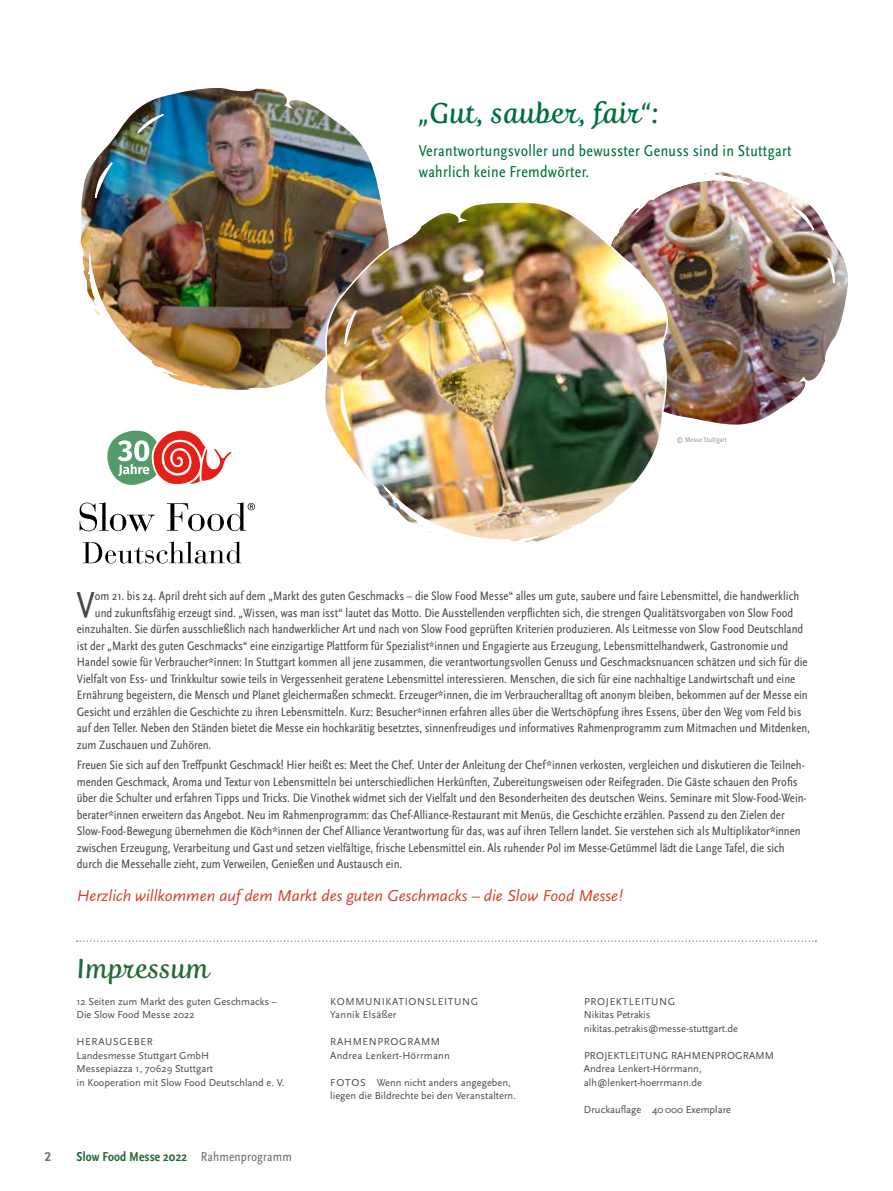
<style>
.page{position:relative;width:893px;height:1191px;background:#fff}
.page>*{position:absolute;margin:0;border:0;box-sizing:border-box;transform-origin:0 0}
.t1{font:condensed 37.8px "Scala Sans Pro";color:#494948}
.t2{font:28.5px "Fertigo Pro Script";letter-spacing:.02em;color:#00703a}
.t3{font:27px "Fertigo Pro Script";letter-spacing:.02em;color:#286937}
.t4{font:condensed 16.5px/21px "Scala Sans Pro";letter-spacing:.02em;color:#00703a}
.t5{font:italic 16.5px "Scala Sans Pro";color:#d4412e}
.t6{font:700 condensed 13.5px "Scala Sans Pro";letter-spacing:.01em;color:#286937}
.t7{font:700 13.5px "Scala Sans Pro";color:#6f6f6e}
.t8{font:condensed 12.75px/16.5px "Scala Sans Pro";color:#494948}
.t9{font:10.5px/13.5px "Scala Sans Pro";color:#494948}
.t10{font:10.5px/13.5px "Scala Sans Pro";letter-spacing:.02em;color:#494948}
.t11{font:10.5px/13.5px "Scala Sans Pro";letter-spacing:.06em;color:#494948}
.t12{font:condensed 7.5px "Scala Sans Pro";color:#9c9d9d}
.s1{font-weight:400;color:#6f6f6e}
</style>
<div class="page">
<img style="left:651px;top:172px;width:197px;height:253px">
<img style="left:79px;top:88px;width:302px;height:476px">
<img style="left:323px;top:200px;width:346px;height:357px">
<svg style="left:77px;top:940px;width:739px;height:1px"></svg>
<svg style="left:107px;top:430px;width:125px;height:55px"></svg>
<svg style="left:80px;top:502px;width:175px;height:61px"></svg>
<h2 class="t2" style="left:419px;top:96px;width:242px">„Gut, sauber, fair“:</h2>
<p class="t4" style="left:419px;top:140px;width:374px">Verantwortungsvoller und bewusster Genuss sind in Stuttgart wahrlich keine Fremdwörter.</p>
<p class="t12" style="left:677px;top:435px;width:51px">© Messe Stuttgart</p>
<h1 class="t1" style="left:76px;top:582px;width:20px">V</h1>
<p class="t8" style="left:95px;top:587px;width:706px">om 21. bis 24. April dreht sich auf dem „Markt des guten Geschmacks – die Slow Food Messe“ alles um gute, saubere und faire Lebensmittel, die handwerklich</p>
<p class="t8" style="left:95px;top:604px;width:700px">und zukunftsfähig erzeugt sind. „Wissen, was man isst“ lautet das Motto. Die Ausstellenden verpflichten sich, die strengen Qualitätsvorgaben von Slow Food</p>
<p class="t8" style="left:77px;top:620px;width:728px">einzuhalten. Sie dürfen ausschließlich nach handwerklicher Art und nach von Slow Food geprüften Kriterien produzieren. Als Leitmesse von Slow Food Deutschland</p>
<p class="t8" style="left:77px;top:637px;width:713px">ist der „Markt des guten Geschmacks“ eine einzigartige Plattform für Spezialist*innen und Engagierte aus Erzeugung, Lebensmittelhandwerk, Gastronomie und</p>
<p class="t8" style="left:77px;top:653px;width:732px">Handel sowie für Verbraucher*innen: In Stuttgart kommen all jene zusammen, die verantwortungsvollen Genuss und Geschmacksnuancen schätzen und sich für die</p>
<p class="t8" style="left:77px;top:670px;width:720px">Vielfalt von Ess- und Trinkkultur sowie teils in Vergessenheit geratene Lebensmittel interessieren. Menschen, die sich für eine nachhaltige Landwirtschaft und eine</p>
<p class="t8" style="left:77px;top:686px;width:732px">Ernährung begeistern, die Mensch und Planet gleichermaßen schmeckt. Erzeuger*innen, die im Verbraucheralltag oft anonym bleiben, bekommen auf der Messe ein</p>
<p class="t8" style="left:77px;top:703px;width:726px">Gesicht und erzählen die Geschichte zu ihren Lebensmitteln. Kurz: Besucher*innen erfahren alles über die Wertschöpfung ihres Essens, über den Weg vom Feld bis</p>
<p class="t8" style="left:77px;top:719px;width:735px">auf den Teller. Neben den Ständen bietet die Messe ein hochkarätig besetztes, sinnenfreudiges und informatives Rahmenprogramm zum Mitmachen und Mitdenken,</p>
<p class="t8" style="left:77px;top:736px;width:136px">zum Zuschauen und Zuhören.</p>
<p class="t8" style="left:77px;top:757px;width:731px">Freuen Sie sich auf den Treffpunkt Geschmack! Hier heißt es: Meet the Chef. Unter der Anleitung der Chef*innen verkosten, vergleichen und diskutieren die Teilneh&shy;menden Geschmack, Aroma und Textur von Lebensmitteln bei unterschiedlichen Herkünften, Zubereitungsweisen oder Reifegraden. Die Gäste schauen den Profis über die Schulter und erfahren Tipps und Tricks. Die Vinothek widmet sich der Vielfalt und den Besonderheiten des deutschen Weins. Seminare mit Slow-Food-Wein&shy;berater*innen erweitern das Angebot. Neu im Rahmenprogramm: das Chef-Alliance-Restaurant mit Menüs, die Geschichte erzählen. Passend zu den Zielen der Slow-Food-Bewegung übernehmen die Köch*innen der Chef Alliance Verantwortung für das, was auf ihren Tellern landet. Sie verstehen sich als Multiplikator*innen zwischen Erzeugung, Verarbeitung und Gast und setzen vielfältige, frische Lebensmittel ein. Als ruhender Pol im Messe-Getümmel lädt die Lange Tafel, die sich durch die Messehalle zieht, zum Verweilen, Genießen und Austausch ein.</p>
<p class="t5" style="left:77px;top:886px;width:547px">Herzlich willkommen auf dem Markt des guten Geschmacks – die Slow Food Messe!</p>
<h3 class="t3" style="left:77px;top:953px;width:134px">Impressum</h3>
<p class="t9" style="left:77px;top:994px;width:202px">12 Seiten zum Markt des guten Geschmacks –<br>Die Slow Food Messe 2022</p>
<p class="t9" style="left:77px;top:1035px;width:209px">HERAUSGEBER<br>Landesmesse Stuttgart GmbH<br>Messepiazza 1, 70629 Stuttgart<br>in Kooperation mit Slow Food Deutschland e. V.</p>
<p class="t7" style="left:45px;top:1148px;width:8px">2</p>
<p class="t6" style="left:77px;top:1148px;width:217px">Slow Food Messe 2022 <span class="s1">Rahmenprogramm</span></p>
<p class="t11" style="left:330px;top:994px;width:149px">KOMMUNIKATIONSLEITUNG<br>Yannik Elsäßer</p>
<p class="t10" style="left:330px;top:1035px;width:121px">RAHMENPROGRAMM<br>Andrea Lenkert-Hörrmann</p>
<p class="t9" style="left:330px;top:1075px;width:187px">FOTOS Wenn nicht anders angegeben, liegen die Bildrechte bei den Veranstaltern.</p>
<p class="t9" style="left:584px;top:994px;width:156px">PROJEKTLEITUNG<br>Nikitas Petrakis nikitas.petrakis@messe-stuttgart.de</p>
<p class="t9" style="left:584px;top:1048px;width:191px">PROJEKTLEITUNG RAHMENPROGRAMM<br>Andrea Lenkert-Hörrmann, alh@lenkert-hoerrmann.de</p>
<p class="t9" style="left:584px;top:1102px;width:149px">Druckauflage 40 000 Exemplare</p>
</div>
